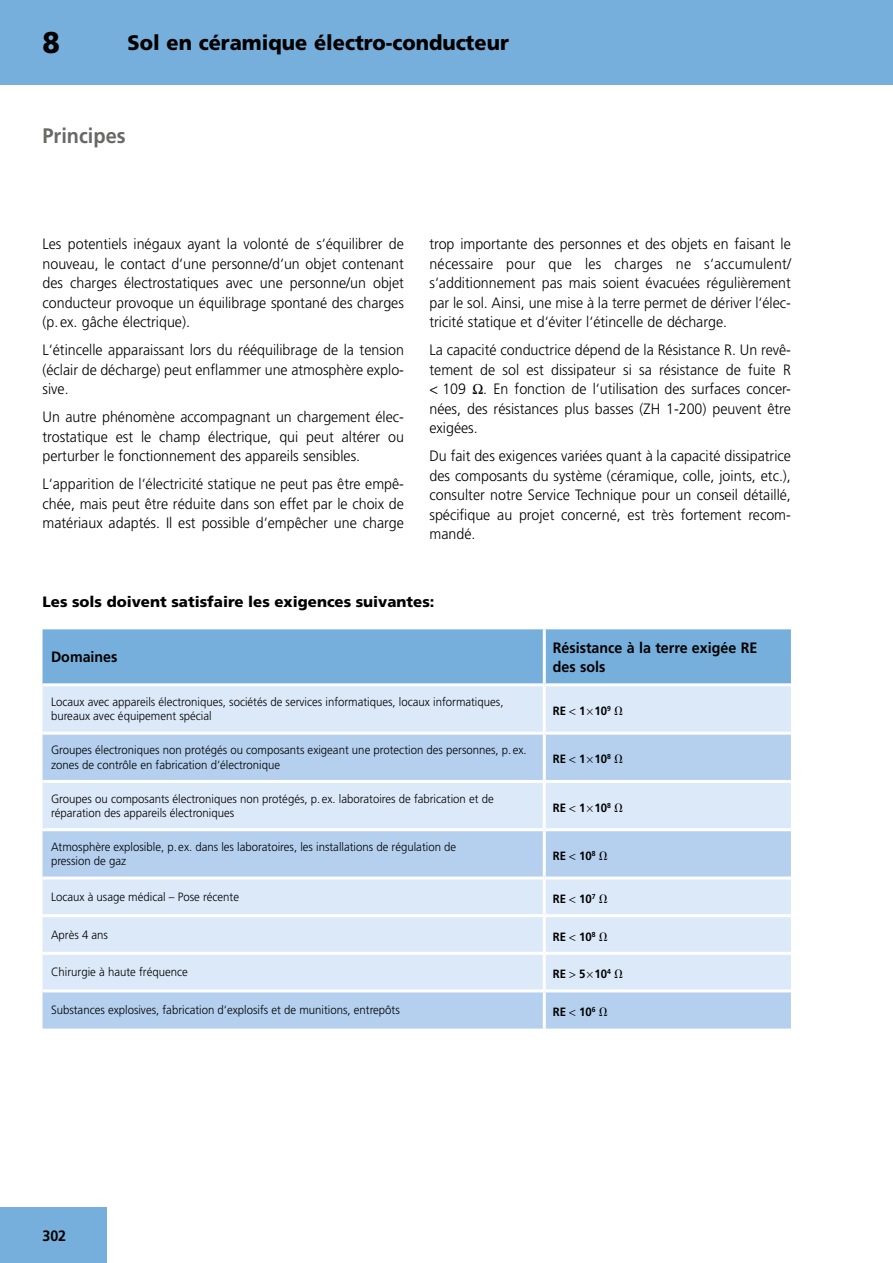
<style>
.page{position:relative;width:893px;height:1263px;background:#fff}
.page>*{position:absolute;margin:0;border:0;box-sizing:border-box;transform-origin:0 0}
.t1{font:900 30px "Frutiger LT";color:#000;scale:.95 1}
.t2{font:900 21px "Frutiger LT";color:#000;scale:.95 1}
.t3{font:700 21px "Frutiger LT";color:#686867;scale:.95 1}
.t4{font:300 15px/19.5px "Frutiger LT";color:#000;text-align:justify;scale:.95 1}
.t5{font:900 15px "Frutiger LT";color:#000}
.t6{font:700 15px/19.5px "Frutiger LT";color:#000;scale:.95 1}
.t7{font:300 12px/14.4px "Frutiger LT";color:#000;scale:.95 1}
.t8{font:700 12px "Frutiger LT";color:#000;scale:.95 1}
.s1{font-family:"Mathematical Pi One";font-weight:400}
</style>
<div class="page">
<div style="left:0;top:0;width:893px;height:85px;background:#76afdb"></div>
<div style="left:0;top:1208px;width:106px;height:55px;background:#76afdb"></div>
<div style="left:43px;top:629px;width:748px;height:54px;background:#76afdb"></div>
<div style="left:43px;top:686px;width:748px;height:46px;background:#dce9f9"></div>
<svg style="left:43px;top:735px;width:748px;height:293px;background:#c9ddf4"></svg>
<hr style="left:43px;top:876px;width:501px;height:3px;background:#fff">
<hr style="left:544px;top:876px;width:247px;height:3px;background:#fff">
<hr style="left:43px;top:914px;width:501px;height:3px;background:#fff">
<hr style="left:544px;top:914px;width:247px;height:3px;background:#fff">
<hr style="left:43px;top:952px;width:501px;height:3px;background:#fff">
<hr style="left:544px;top:952px;width:247px;height:3px;background:#fff">
<hr style="left:43px;top:989px;width:501px;height:3px;background:#fff">
<hr style="left:544px;top:989px;width:247px;height:3px;background:#fff">
<hr style="left:543px;top:629px;width:3px;height:54px;background:#fff">
<hr style="left:543px;top:686px;width:3px;height:46px;background:#fff">
<hr style="left:43px;top:780px;width:501px;height:3px;background:#fff">
<hr style="left:543px;top:735px;width:3px;height:45px;background:#fff">
<hr style="left:543px;top:783px;width:3px;height:45px;background:#fff">
<hr style="left:544px;top:780px;width:247px;height:3px;background:#fff">
<hr style="left:43px;top:828px;width:501px;height:3px;background:#fff">
<hr style="left:543px;top:831px;width:3px;height:45px;background:#fff">
<hr style="left:544px;top:828px;width:247px;height:3px;background:#fff">
<hr style="left:543px;top:879px;width:3px;height:35px;background:#fff">
<hr style="left:543px;top:917px;width:3px;height:35px;background:#fff">
<hr style="left:543px;top:955px;width:3px;height:34px;background:#fff">
<hr style="left:543px;top:992px;width:3px;height:36px;background:#fff">
<svg style="left:570px;top:709px;width:6px;height:6px"></svg>
<svg style="left:587px;top:709px;width:6px;height:6px"></svg>
<svg style="left:570px;top:757px;width:6px;height:6px"></svg>
<svg style="left:587px;top:757px;width:6px;height:6px"></svg>
<svg style="left:570px;top:805px;width:6px;height:7px"></svg>
<svg style="left:587px;top:805px;width:6px;height:6px"></svg>
<svg style="left:570px;top:854px;width:6px;height:6px"></svg>
<svg style="left:570px;top:897px;width:6px;height:6px"></svg>
<svg style="left:570px;top:934px;width:6px;height:6px"></svg>
<svg style="left:570px;top:972px;width:6px;height:6px"></svg>
<svg style="left:587px;top:972px;width:6px;height:6px"></svg>
<svg style="left:570px;top:1009px;width:6px;height:7px"></svg>
<h1 class="t1" style="left:43px;top:24px;width:20px">8</h1>
<h2 class="t2" style="left:128px;top:30px;width:403px">Sol en céramique électro-conducteur</h2>
<h2 class="t3" style="left:43px;top:124px;width:89px">Principes</h2>
<p class="t4" style="left:43px;top:235px;width:382px">Les potentiels inégaux ayant la volonté de s‘équilibrer de nouveau, le contact d‘une personne/d‘un objet contenant des charges électrostatiques avec une personne/un objet conducteur provoque un équilibrage spontané des charges (p.ex. gâche électrique).</p>
<p class="t4" style="left:43px;top:341px;width:382px">L‘étincelle apparaissant lors du rééquilibrage de la tension (éclair de décharge) peut enflammer une atmosphère explo&shy;sive.</p>
<p class="t4" style="left:43px;top:408px;width:382px">Un autre phénomène accompagnant un chargement élec&shy;trostatique est le champ électrique, qui peut altérer ou perturber le fonctionnement des appareils sensibles.</p>
<p class="t4" style="left:43px;top:475px;width:382px">L‘apparition de l‘électricité statique ne peut pas être empê&shy;chée, mais peut être réduite dans son effet par le choix de matériaux adaptés. Il est possible d‘empêcher une charge</p>
<p class="t4" style="left:429px;top:235px;width:382px">trop importante des personnes et des objets en faisant le nécessaire pour que les charges ne s‘accumulent/ s‘additionnement pas mais soient évacuées régulièrement par le sol. Ainsi, une mise à la terre permet de dériver l‘élec&shy;tricité statique et d‘éviter l‘étincelle de décharge.</p>
<p class="t4" style="left:429px;top:341px;width:382px">La capacité conductrice dépend de la Résistance R. Un revê&shy;tement de sol est dissipateur si sa résistance de fuite R &lt; 109 Ω. En fonction de l‘utilisation des surfaces concer&shy;nées, des résistances plus basses (ZH 1-200) peuvent être exigées.</p>
<p class="t4" style="left:429px;top:447px;width:382px">Du fait des exigences variées quant à la capacité dissipatrice des composants du système (céramique, colle, joints, etc.), consulter notre Service Technique pour un conseil détaillé, spécifique au projet concerné, est très fortement recom&shy;mandé.</p>
<p class="t5" style="left:43px;top:593px;width:393px">Les sols doivent satisfaire les exigences suivantes:</p>
<p class="t6" style="left:51px;top:647px;width:72px">Domaines</p>
<p class="t6" style="left:553px;top:638px;width:217px">Résistance à la terre exigée RE des sols</p>
<p class="t7" style="left:51px;top:695px;width:478px">Locaux avec appareils électroniques, sociétés de services informatiques, locaux informatiques, bureaux avec équipement spécial</p>
<p class="t8" style="left:553px;top:704px;width:75px">RE 1 10<sup>9</sup> <span class="s1">V</span></p>
<p class="t7" style="left:51px;top:743px;width:502px">Groupes électroniques non protégés ou composants exigeant une protection des personnes, p.ex. zones de contrôle en fabrication d‘électronique</p>
<p class="t8" style="left:553px;top:752px;width:75px">RE 1 10<sup>8</sup> <span class="s1">V</span></p>
<p class="t7" style="left:51px;top:791px;width:468px">Groupes ou composants électroniques non protégés, p.ex. laboratoires de fabrication et de réparation des appareils électroniques</p>
<p class="t8" style="left:553px;top:800px;width:75px">RE 1 10<sup>8</sup> <span class="s1">V</span></p>
<p class="t7" style="left:51px;top:840px;width:428px">Atmosphère explosible, p.ex. dans les laboratoires, les installations de régulation de pression de gaz</p>
<p class="t8" style="left:553px;top:849px;width:59px">RE 10<sup>8</sup> <span class="s1">V</span></p>
<p class="t7" style="left:51px;top:890px;width:200px">Locaux à usage médical – Pose récente</p>
<p class="t8" style="left:553px;top:892px;width:59px">RE 10<sup>7</sup> <span class="s1">V</span></p>
<p class="t7" style="left:51px;top:927px;width:62px">Après 4 ans</p>
<p class="t8" style="left:553px;top:929px;width:59px">RE 10<sup>8</sup> <span class="s1">V</span></p>
<p class="t7" style="left:51px;top:965px;width:146px">Chirurgie à haute fréquence</p>
<p class="t8" style="left:553px;top:967px;width:75px">RE 5 10<sup>4</sup> <span class="s1">V</span></p>
<p class="t7" style="left:51px;top:1003px;width:369px">Substances explosives, fabrication d‘explosifs et de munitions, entrepôts</p>
<p class="t8" style="left:553px;top:1004px;width:59px">RE 10<sup>6</sup> <span class="s1">V</span></p>
<p class="t6" style="left:43px;top:1226px;width:26px">302</p>
</div>
